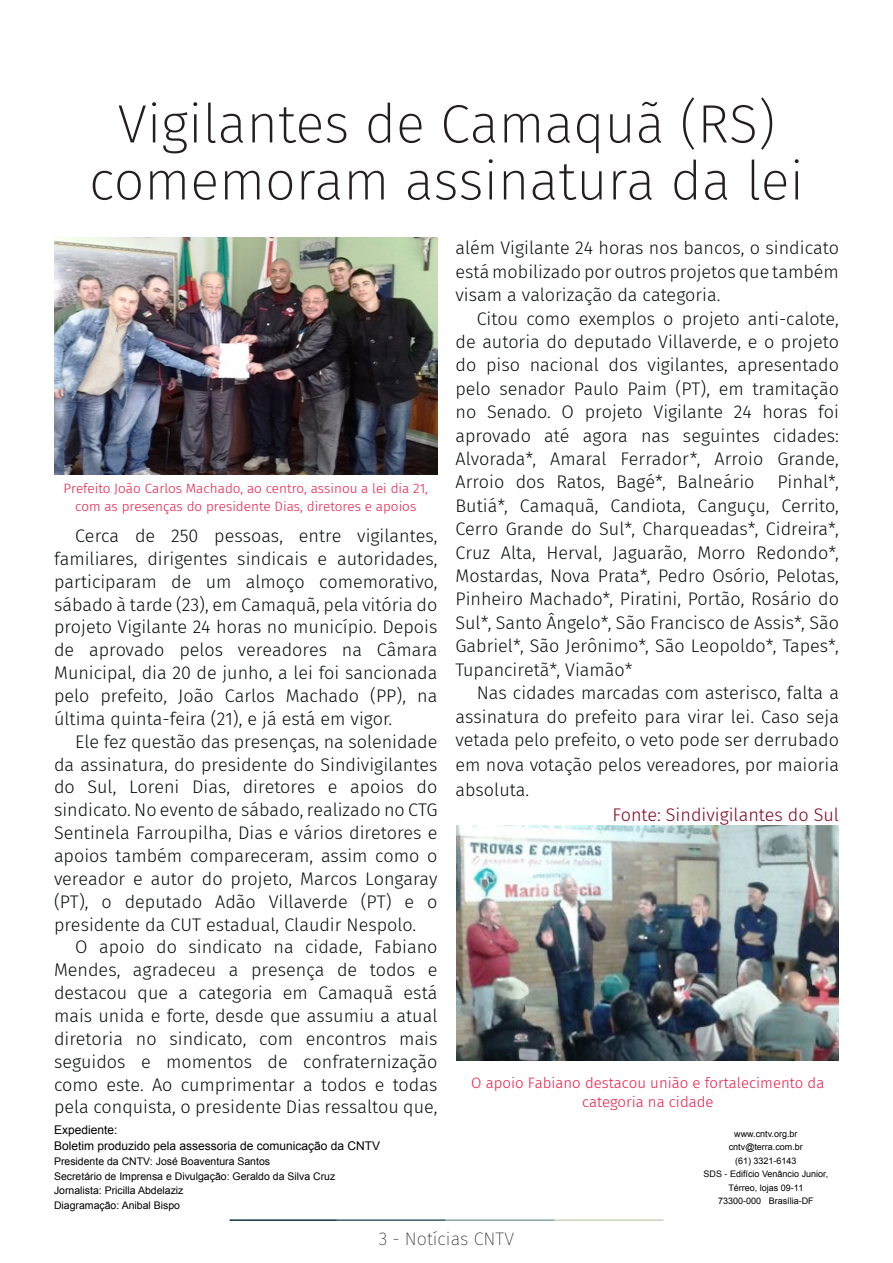
<style>
.page{position:relative;width:893px;height:1263px;background:#fff}
.page>*{position:absolute;margin:0;border:0;box-sizing:border-box;transform-origin:0 0}
.t1{font:200 54px/57px "Fira Sans";color:#231f20;text-align:center}
.t2{font:300 18.15px/22.8px "Fira Sans";color:#080d0b;text-align:justify}
.t3{font:300 18.15px "Fira Sans";color:#7e0220}
.t4{font:200 18px "Fira Sans";color:#231f20}
.t5{font:300 15px/18px "Fira Sans";color:#ed1845;text-align:center}
.t6{font:300 13.5px/18px "Fira Sans";color:#ed1845;text-align:center}
.t7{font:12px "Arial";color:#000}
.t8{font:10.5px "Arial";color:#000}
.t9{font:9px/13.5px "Arial";color:#000;text-align:center}
</style>
<div class="page">
<hr style="left:230px;top:1219px;width:107px;height:2px;background:#0e323f">
<hr style="left:337px;top:1219px;width:109px;height:2px;background:#3a5f6d">
<hr style="left:446px;top:1219px;width:109px;height:2px;background:#87a59a">
<hr style="left:555px;top:1219px;width:108px;height:2px;background:#c6d5b7">
<img style="left:54px;top:237px;width:383px;height:238px">
<img style="left:456px;top:826px;width:383px;height:234px">
<p class="t1" style="left:89px;top:95px;width:716px">Vigilantes de Camaquã (RS) comemoram assinatura da lei</p>
<p class="t6" style="left:63px;top:479px;width:366px">Prefeito João Carlos Machado, ao centro, assinou a lei dia 21, com as presenças do presidente Dias, diretores e apoios</p>
<p class="t2" style="left:54px;top:524px;width:385px;text-indent:21px">Cerca de 250 pessoas, entre vigilantes, familiares, dirigentes sindicais e autoridades, participaram de um almoço comemorativo, sábado à tarde (23), em Camaquã, pela vitória do projeto Vigilante 24 horas no município. Depois de aprovado pelos vereadores na Câmara Municipal, dia 20 de junho, a lei foi sancionada pelo prefeito, João Carlos Machado (PP), na última quinta-feira (21), e já está em vigor.</p>
<p class="t2" style="left:54px;top:730px;width:385px;text-indent:21px">Ele fez questão das presenças, na solenidade da assinatura, do presidente do Sindivigilantes do Sul, Loreni Dias, diretores e apoios do sindicato. No evento de sábado, realizado no CTG Sentinela Farroupilha, Dias e vários diretores e apoios também compareceram, assim como o vereador e autor do projeto, Marcos Longaray (PT), o deputado Adão Villaverde (PT) e o presidente da CUT estadual, Claudir Nespolo.</p>
<p class="t2" style="left:54px;top:936px;width:385px;text-indent:21px">O apoio do sindicato na cidade, Fabiano Mendes, agradeceu a presença de todos e destacou que a categoria em Camaquã está mais unida e forte, desde que assumiu a atual diretoria no sindicato, com encontros mais seguidos e momentos de confraternização como este. Ao cumprimentar a todos e todas pela conquista, o presidente Dias ressaltou que,</p>
<p class="t7" style="left:54px;top:1122px;width:65px">Expediente:</p>
<p class="t7" style="left:54px;top:1138px;width:328px">Boletim produzido pela assessoria de comunicação da CNTV</p>
<p class="t8" style="left:54px;top:1154px;width:218px">Presidente da CNTV: José Boaventura Santos</p>
<p class="t8" style="left:54px;top:1169px;width:283px">Secretário de Imprensa e Divulgação: Geraldo da Silva Cruz</p>
<p class="t8" style="left:54px;top:1184px;width:131px">Jornalista: Pricilla Abdelaziz</p>
<p class="t8" style="left:54px;top:1198px;width:128px">Diagramação: Anibal Bispo</p>
<p class="t2" style="left:455px;top:236px;width:385px;line-height:23.4px">além Vigilante 24 horas nos bancos, o sindicato está mobilizado por outros projetos que também visam a valorização da categoria.</p>
<p class="t2" style="left:455px;top:306px;width:385px;line-height:23.4px;text-indent:21px">Citou como exemplos o projeto anti-calote, de autoria do deputado Villaverde, e o projeto do piso nacional dos vigilantes, apresentado pelo senador Paulo Paim (PT), em tramitação no Senado. O projeto Vigilante 24 horas foi aprovado até agora nas seguintes cidades:<br>Alvorada*, Amaral Ferrador*, Arroio Grande, Arroio dos Ratos, Bagé*, Balneário</p>
<p class="t2" style="left:455px;top:470px;width:385px;line-height:23.4px;text-indent:322px">Pinhal*, Butiá*, Camaquã, Candiota, Canguçu, Cerrito, Cerro Grande do Sul*, Charqueadas*, Cidreira*, Cruz Alta, Herval, Jaguarão, Morro Redondo*, Mostardas, Nova Prata*, Pedro Osório, Pelotas, Pinheiro Machado*, Piratini, Portão, Rosário do Sul*, Santo Ângelo*, São Francisco de Assis*, São Gabriel*, São Jerônimo*, São Leopoldo*, Tapes*, Tupanciretã*, Viamão*</p>
<p class="t2" style="left:455px;top:681px;width:385px;line-height:24.2px;text-indent:21px">Nas cidades marcadas com asterisco, falta a assinatura do prefeito para virar lei. Caso seja vetada pelo prefeito, o veto pode ser derrubado em nova votação pelos vereadores, por maioria absoluta.</p>
<p class="t3" style="left:612px;top:801px;width:228px">Fonte: Sindivigilantes do Sul</p>
<p class="t5" style="left:471px;top:1074px;width:355px">O apoio Fabiano destacou união e fortalecimento da categoria na cidade</p>
<p class="t9" style="left:734px;top:1127px;width:65px">www.cntv.org.br</p>
<p class="t9" style="left:729px;top:1140px;width:76px">cntv@terra.com.br</p>
<p class="t9" style="left:735px;top:1154px;width:63px">(61) 3321-6143</p>
<p class="t9" style="left:704px;top:1167px;width:126px">SDS - Edifício Venâncio Junior,<br>Térreo, lojas 09-11</p>
<p class="t9" style="left:718px;top:1194px;width:97px">73300-000 Brasília-DF</p>
<p class="t4" style="left:379px;top:1226px;width:137px">3 - Notícias CNTV</p>
</div>
